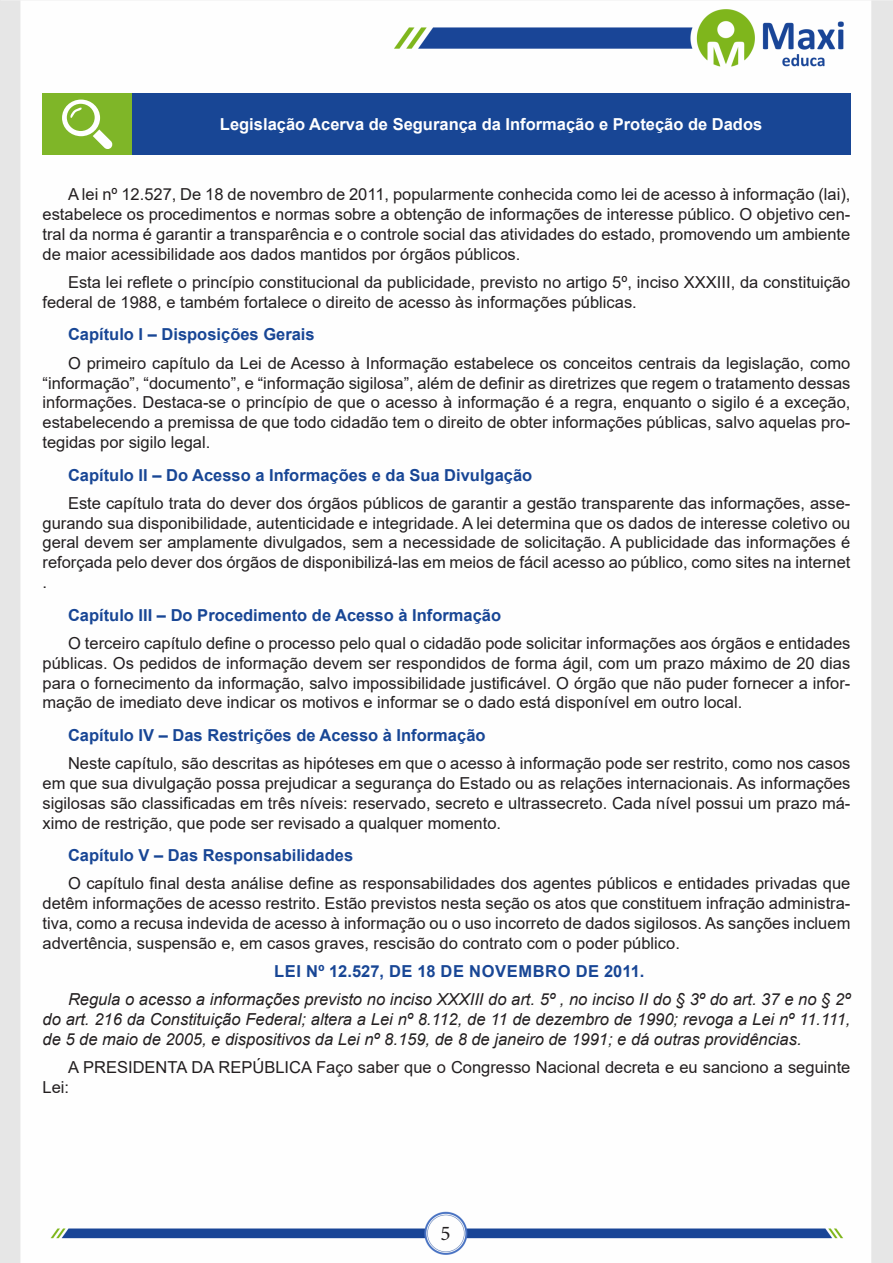
<style>
.page{position:relative;width:893px;height:1263px;background:#fff}
.page>*{position:absolute;margin:0;border:0;box-sizing:border-box;transform-origin:0 0}
.t1{font:21px "Minion Pro";color:#231f20}
.TEXTO_BASE{font:16.5px/19.8px "Arial";color:#231f20;text-align:justify}
.TEXTO_BASE-2{font:italic 16.5px/19.8px "Arial";color:#231f20;text-align:justify}
.TEXTO_BASE-3{font:700 16.5px "Arial";color:#184695}
.Titulo_de_Caixa{font:700 16.5px "Arial";color:#fff}
.TITULO_DE_LEI{font:700 16.5px "Arial";letter-spacing:.035em;color:#184695}
</style>
<div class="page">
<img style="left:0;top:0;width:893px;height:1263px">
<div style="left:43px;top:94px;width:89px;height:61px;background:#7fb628"></div>
<div style="left:132px;top:94px;width:718px;height:61px;background:#184695"></div>
<svg style="left:62px;top:100px;width:51px;height:49px"></svg>
<p class="Titulo_de_Caixa" style="left:220px;top:113px;width:544px">Legislação Acerva de Segurança da Informação e Proteção de Dados</p>
<p class="TEXTO_BASE" style="left:43px;top:185px;width:809px;text-indent:26px">A lei nº 12.527, De 18 de novembro de 2011, popularmente conhecida como lei de acesso à informação (lai), estabelece os procedimentos e normas sobre a obtenção de informações de interesse público. O objetivo cen&shy;tral da norma é garantir a transparência e o controle social das atividades do estado, promovendo um ambiente de maior acessibilidade aos dados mantidos por órgãos públicos.</p>
<p class="TEXTO_BASE" style="left:43px;top:272px;width:809px;text-indent:26px">Esta lei reflete o princípio constitucional da publicidade, previsto no artigo 5º, inciso XXXIII, da constituição federal de 1988, e também fortalece o direito de acesso às informações públicas.</p>
<p class="TEXTO_BASE-3" style="left:68px;top:323px;width:248px">Capítulo I – Disposições Gerais</p>
<p class="TEXTO_BASE" style="left:43px;top:353px;width:809px;text-indent:26px">O primeiro capítulo da Lei de Acesso à Informação estabelece os conceitos centrais da legislação, como “informação”, “documento”, e “informação sigilosa”, além de definir as diretrizes que regem o tratamento dessas informações. Destaca-se o princípio de que o acesso à informação é a regra, enquanto o sigilo é a exceção, estabelecendo a premissa de que todo cidadão tem o direito de obter informações públicas, salvo aquelas pro&shy;tegidas por sigilo legal.</p>
<p class="TEXTO_BASE-3" style="left:68px;top:463px;width:466px">Capítulo II – Do Acesso a Informações e da Sua Divulgação</p>
<p class="TEXTO_BASE" style="left:43px;top:493px;width:809px;text-indent:26px">Este capítulo trata do dever dos órgãos públicos de garantir a gestão transparente das informações, asse&shy;gurando sua disponibilidade, autenticidade e integridade. A lei determina que os dados de interesse coletivo ou geral devem ser amplamente divulgados, sem a necessidade de solicitação. A publicidade das informações é reforçada pelo dever dos órgãos de disponibilizá-las em meios de fácil acesso ao público, como sites na internet .</p>
<p class="TEXTO_BASE-3" style="left:68px;top:603px;width:435px">Capítulo III – Do Procedimento de Acesso à Informação</p>
<p class="TEXTO_BASE" style="left:43px;top:633px;width:809px;text-indent:26px">O terceiro capítulo define o processo pelo qual o cidadão pode solicitar informações aos órgãos e entidades públicas. Os pedidos de informação devem ser respondidos de forma ágil, com um prazo máximo de 20 dias para o fornecimento da informação, salvo impossibilidade justificável. O órgão que não puder fornecer a infor&shy;mação de imediato deve indicar os motivos e informar se o dado está disponível em outro local.</p>
<p class="TEXTO_BASE-3" style="left:68px;top:723px;width:419px">Capítulo IV – Das Restrições de Acesso à Informação</p>
<p class="TEXTO_BASE" style="left:43px;top:753px;width:809px;text-indent:26px">Neste capítulo, são descritas as hipóteses em que o acesso à informação pode ser restrito, como nos casos em que sua divulgação possa prejudicar a segurança do Estado ou as relações internacionais. As informações sigilosas são classificadas em três níveis: reservado, secreto e ultrassecreto. Cada nível possui um prazo má&shy;ximo de restrição, que pode ser revisado a qualquer momento.</p>
<p class="TEXTO_BASE-3" style="left:68px;top:844px;width:287px">Capítulo V – Das Responsabilidades</p>
<p class="TEXTO_BASE" style="left:43px;top:874px;width:809px;text-indent:26px">O capítulo final desta análise define as responsabilidades dos agentes públicos e entidades privadas que detêm informações de acesso restrito. Estão previstos nesta seção os atos que constituem infração administra&shy;tiva, como a recusa indevida de acesso à informação ou o uso incorreto de dados sigilosos. As sanções incluem advertência, suspensão e, em casos graves, rescisão do contrato com o poder público.</p>
<p class="TITULO_DE_LEI" style="left:274px;top:960px;width:372px">LEI Nº 12.527, DE 18 DE NOVEMBRO DE 2011.</p>
<p class="TEXTO_BASE-2" style="left:43px;top:990px;width:809px;text-indent:26px">Regula o acesso a informações previsto no inciso XXXIII do art. 5º , no inciso II do § 3º do art. 37 e no § 2º do art. 216 da Constituição Federal; altera a Lei nº 8.112, de 11 de dezembro de 1990; revoga a Lei nº 11.111, de 5 de maio de 2005, e dispositivos da Lei nº 8.159, de 8 de janeiro de 1991; e dá outras providências.</p>
<p class="TEXTO_BASE" style="left:43px;top:1057px;width:809px;text-indent:26px">A PRESIDENTA DA REPÚBLICA Faço saber que o Congresso Nacional decreta e eu sanciono a seguinte<br>Lei:</p>
<p class="t1" style="left:440px;top:1219px;width:12px">5</p>
</div>
